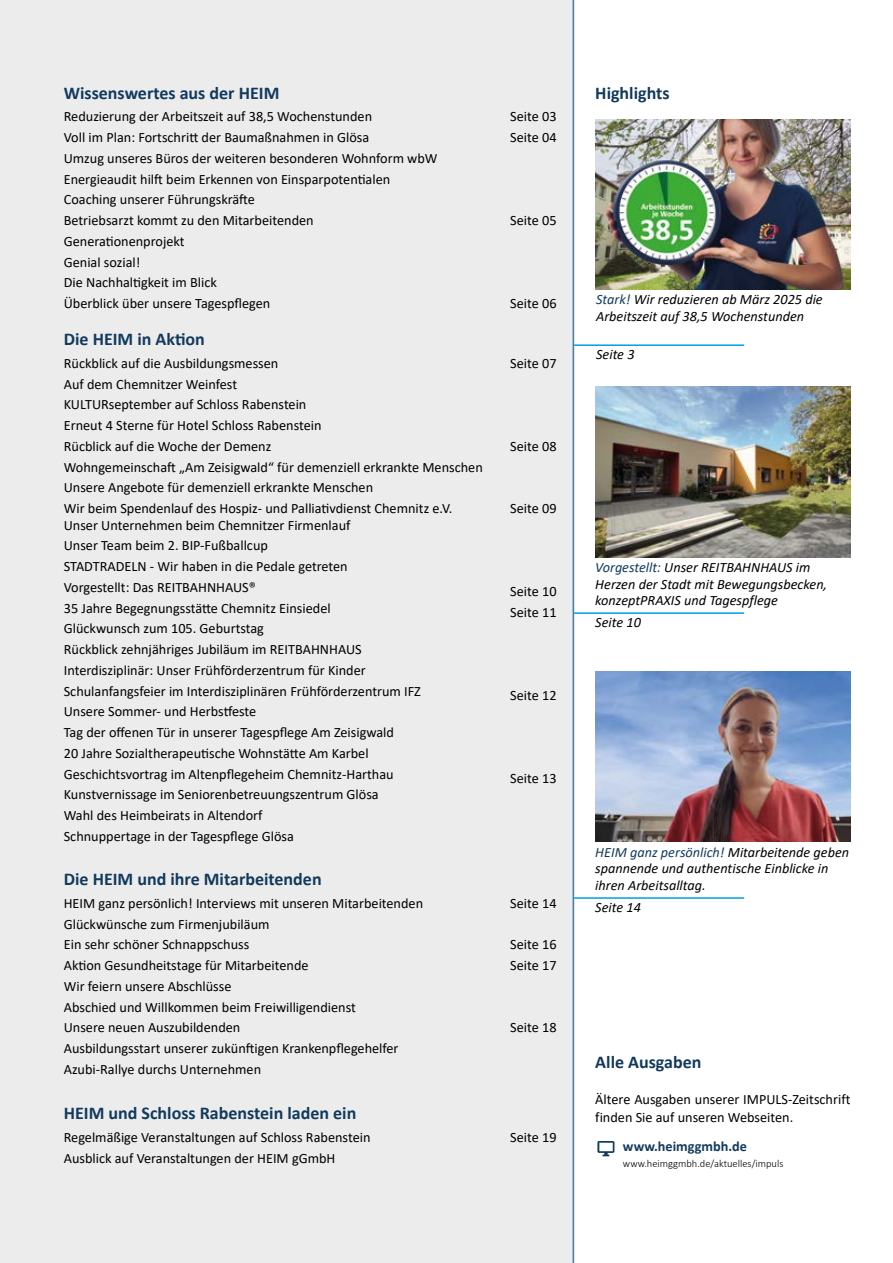
<style>
.page{position:relative;width:893px;height:1263px;background:#fff}
.page>*{position:absolute;margin:0;border:0;box-sizing:border-box;transform-origin:0 0}
.t1{font:700 18px "Calibri";color:#123a5d}
.t2{font:14.25px/20.7px "Calibri";color:#000}
.t3{font:italic 14.25px/16.5px "Calibri";color:#000}
.t4{font:700 14.25px "Calibri";color:#123a5d}
.t5{font:300 10.5px "Calibri";color:#000}
.s1{color:#123a5d}
</style>
<div class="page">
<div style="left:0;top:0;width:574px;height:1263px;background:#ececed"></div>
<img style="left:595px;top:672px;width:255px;height:170px">
<img style="left:595px;top:387px;width:255px;height:170px">
<hr style="left:574px;top:344px;width:170px;height:2px;background:#009ee3">
<hr style="left:574px;top:612px;width:170px;height:2px;background:#009ee3">
<hr style="left:574px;top:897px;width:170px;height:2px;background:#009ee3">
<img style="left:595px;top:119px;width:255px;height:170px">
<svg style="left:597px;top:1141px;width:17px;height:15px"></svg>
<hr style="left:573px;top:0;width:1px;height:1263px;background:#3486c2">
<p class="t1" style="left:64px;top:80px;width:217px">Wissenswertes aus der HEIM</p>
<p class="t2" style="left:64px;top:106px;width:375px">Reduzierung der Arbeitszeit auf 38,5 Wochenstunden<br>Voll im Plan: Fortschritt der Baumaßnahmen in Glösa<br>Umzug unseres Büros der weiteren besonderen Wohnform wbW Energieaudit hilft beim Erkennen von Einsparpotentialen Coaching unserer Führungskräfte<br>Betriebsarzt kommt zu den Mitarbeitenden Generationenprojekt<br>Genial sozial!<br>Die Nachhaltigkeit im Blick<br>Überblick über unsere Tagespflegen</p>
<p class="t2" style="left:510px;top:106px;width:48px">Seite 03<br>Seite 04</p>
<p class="t2" style="left:510px;top:210px;width:48px">Seite 05</p>
<p class="t2" style="left:510px;top:293px;width:48px">Seite 06</p>
<p class="t1" style="left:64px;top:326px;width:143px">Die HEIM in Aktion</p>
<p class="t2" style="left:64px;top:352px;width:421px">Rückblick auf die Ausbildungsmessen<br>Auf dem Chemnitzer Weinfest<br>KULTURseptember auf Schloss Rabenstein<br>Erneut 4 Sterne für Hotel Schloss Rabenstein<br>Rücblick auf die Woche der Demenz<br>Wohngemeinschaft „Am Zeisigwald“ für demenziell erkrankte Menschen Unsere Angebote für demenziell erkrankte Menschen<br>Wir beim Spendenlauf des Hospiz- und Palliativdienst Chemnitz e.V.</p>
<p class="t2" style="left:64px;top:514px;width:359px">Unser Unternehmen beim Chemnitzer Firmenlauf<br>Unser Team beim 2. BIP-Fußballcup<br>STADTRADELN - Wir haben in die Pedale getreten<br>Vorgestellt: Das REITBAHNHAUS®<br>35 Jahre Begegnungsstätte Chemnitz Einsiedel<br>Glückwunsch zum 105. Geburtstag<br>Rückblick zehnjähriges Jubiläum im REITBAHNHAUS Interdisziplinär: Unser Frühförderzentrum für Kinder Schulanfangsfeier im Interdisziplinären Frühförderzentrum IFZ Unsere Sommer- und Herbstfeste<br>Tag der offenen Tür in unserer Tagespflege Am Zeisigwald<br>20 Jahre Sozialtherapeutische Wohnstätte Am Karbel Geschichtsvortrag im Altenpflegeheim Chemnitz-Harthau Kunstvernissage im Seniorenbetreuungszentrum Glösa<br>Wahl des Heimbeirats in Altendorf<br>Schnuppertage in der Tagespflege Glösa</p>
<p class="t2" style="left:510px;top:352px;width:48px">Seite 07</p>
<p class="t2" style="left:510px;top:435px;width:48px">Seite 08</p>
<p class="t2" style="left:510px;top:498px;width:48px">Seite 09</p>
<p class="t2" style="left:510px;top:581px;width:48px">Seite 10<br>Seite 11</p>
<p class="t2" style="left:510px;top:684px;width:48px">Seite 12</p>
<p class="t2" style="left:510px;top:767px;width:48px">Seite 13</p>
<p class="t1" style="left:64px;top:866px;width:259px">Die HEIM und ihre Mitarbeitenden</p>
<p class="t2" style="left:64px;top:892px;width:361px">HEIM ganz persönlich! Interviews mit unseren Mitarbeitenden Glückwünsche zum Firmenjubiläum<br>Ein sehr schöner Schnappschuss<br>Aktion Gesundheitstage für Mitarbeitende<br>Wir feiern unsere Abschlüsse<br>Abschied und Willkommen beim Freiwilligendienst<br>Unsere neuen Auszubildenden<br>Ausbildungsstart unserer zukünftigen Krankenpflegehelfer Azubi-Rallye durchs Unternehmen</p>
<p class="t2" style="left:510px;top:892px;width:48px">Seite 14</p>
<p class="t2" style="left:510px;top:934px;width:48px">Seite 16<br>Seite 17</p>
<p class="t2" style="left:510px;top:1017px;width:48px">Seite 18</p>
<p class="t1" style="left:64px;top:1100px;width:294px">HEIM und Schloss Rabenstein laden ein</p>
<p class="t2" style="left:64px;top:1126px;width:308px">Regelmäßige Veranstaltungen auf Schloss Rabenstein<br>Ausblick auf Veranstaltungen der HEIM gGmbH</p>
<p class="t2" style="left:510px;top:1126px;width:48px">Seite 19</p>
<p class="t1" style="left:595px;top:80px;width:76px">Highlights</p>
<p class="t3" style="left:596px;top:290px;width:228px"><span class="s1">Stark!</span> Wir reduzieren ab März 2025 die<br>Arbeitszeit auf 38,5 Wochenstunden</p>
<p class="t3" style="left:596px;top:346px;width:40px">Seite 3</p>
<p class="t3" style="left:595px;top:558px;width:233px"><span class="s1">Vorgestellt:</span> Unser REITBAHNHAUS im<br>Herzen der Stadt mit Bewegungsbecken, konzeptPRAXIS und Tagespflege</p>
<p class="t3" style="left:595px;top:614px;width:47px">Seite 10</p>
<p class="t3" style="left:595px;top:843px;width:255px"><span class="s1">HEIM ganz persönlich!</span> Mitarbeitende geben spannende und authentische Einblicke in ihren Arbeitsalltag.</p>
<p class="t3" style="left:595px;top:899px;width:47px">Seite 14</p>
<p class="t1" style="left:595px;top:1049px;width:108px">Alle Ausgaben</p>
<p class="t2" style="left:595px;top:1089px;width:257px;line-height:18px">Ältere Ausgaben unserer IMPULS-Zeitschrift finden Sie auf unseren Webseiten.</p>
<p class="t4" style="left:623px;top:1136px;width:126px">www.heimggmbh.de</p>
<p class="t5" style="left:623px;top:1156px;width:162px">www.heimggmbh.de/aktuelles/impuls</p>
</div>
